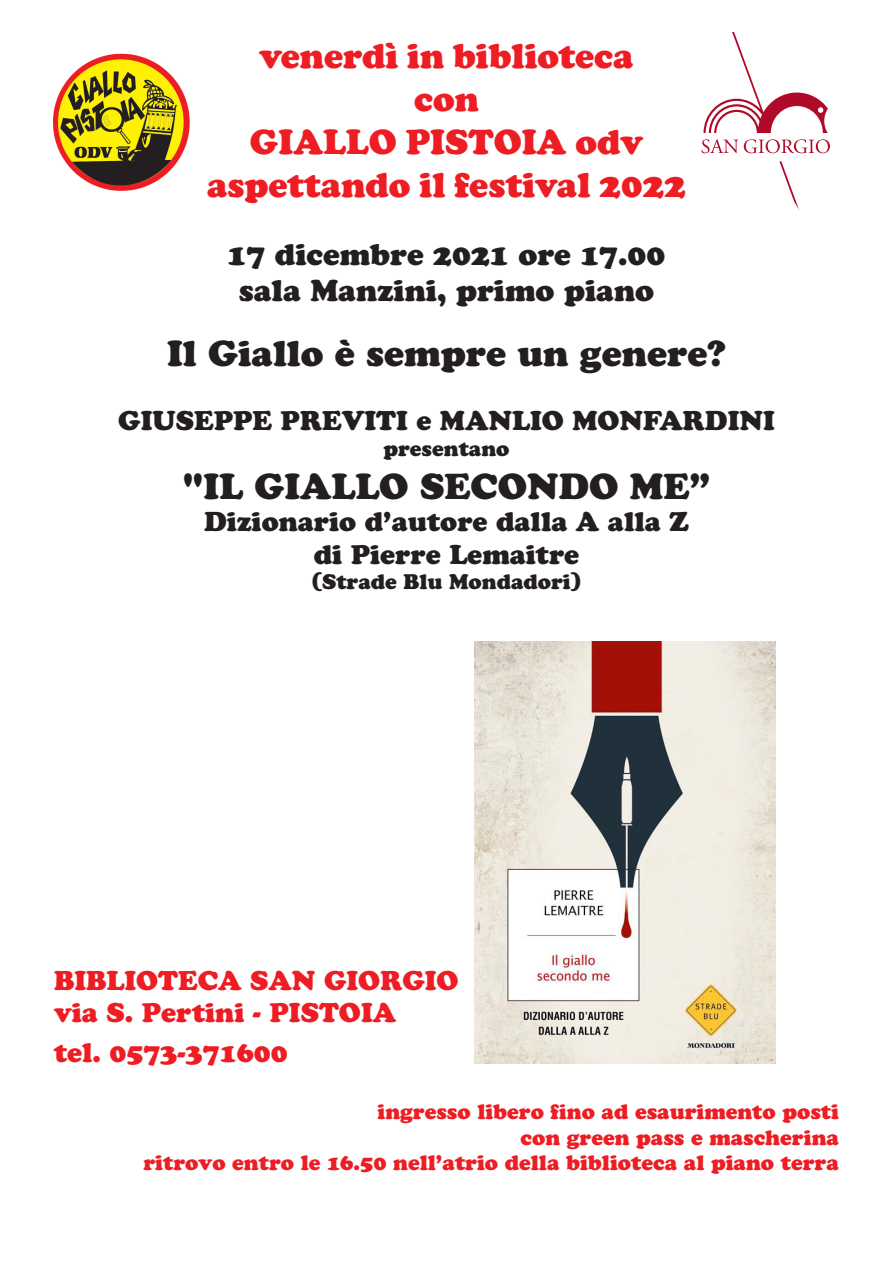
<style>
.page{position:relative;width:893px;height:1263px;background:#fff}
.page>*{position:absolute;margin:0;border:0;box-sizing:border-box;transform-origin:0 0}
.t1{font:900 36px "Cooper";color:#ee1d23}
.t2{font:36px "Cooper Black Std";color:#231f20}
.t3{font:30px "Cooper Black Std";color:#231f20}
.t4{font:27px "Cooper Black Std";color:#231f20}
.t5{font:27px "Cooper Black Std";color:#ee1d23}
.t6{font:21px "Cooper Black Std";color:#ee1d23}
.t7{font:21px "Cooper Black Std";color:#231f20}
</style>
<div class="page">
<img style="left:53px;top:54px;width:136px;height:136px">
<svg style="left:701px;top:33px;width:129px;height:178px"></svg>
<img style="left:474px;top:641px;width:302px;height:422px">
<p class="t1" style="left:259px;top:35px;width:376px">venerdì in biblioteca</p>
<p class="t1" style="left:414px;top:78px;width:66px">con</p>
<p class="t1" style="left:250px;top:121px;width:395px">GIALLO PISTOIA odv</p>
<p class="t1" style="left:207px;top:164px;width:480px">aspettando il festival 2022</p>
<p class="t3" style="left:228px;top:236px;width:439px">17 dicembre 2021 ore 17.00</p>
<p class="t3" style="left:239px;top:272px;width:417px">sala Manzini, primo piano</p>
<p class="t2" style="left:167px;top:331px;width:560px">Il Giallo è sempre un genere?</p>
<p class="t4" style="left:118px;top:405px;width:658px">GIUSEPPE PREVITI e MANLIO MONFARDINI</p>
<p class="t7" style="left:383px;top:435px;width:128px">presentano</p>
<p class="t2" style="left:182px;top:464px;width:530px">"IL GIALLO SECONDO ME”</p>
<p class="t4" style="left:204px;top:505px;width:486px">Dizionario d’autore dalla A alla Z</p>
<p class="t4" style="left:314px;top:538px;width:267px">di Pierre Lemaitre</p>
<p class="t7" style="left:311px;top:569px;width:272px">(Strade Blu Mondadori)</p>
<p class="t5" style="left:54px;top:964px;width:406px">BIBLIOTECA SAN GIORGIO</p>
<p class="t5" style="left:54px;top:996px;width:344px">via S. Pertini - PISTOIA</p>
<p class="t5" style="left:54px;top:1036px;width:235px">tel. 0573-371600</p>
<p class="t6" style="left:377px;top:1099px;width:463px">ingresso libero fino ad esaurimento posti</p>
<p class="t6" style="left:520px;top:1124px;width:320px">con green pass e mascherina</p>
<p class="t6" style="left:144px;top:1150px;width:697px">ritrovo entro le 16.50 nell’atrio della biblioteca al piano terra</p>
</div>
